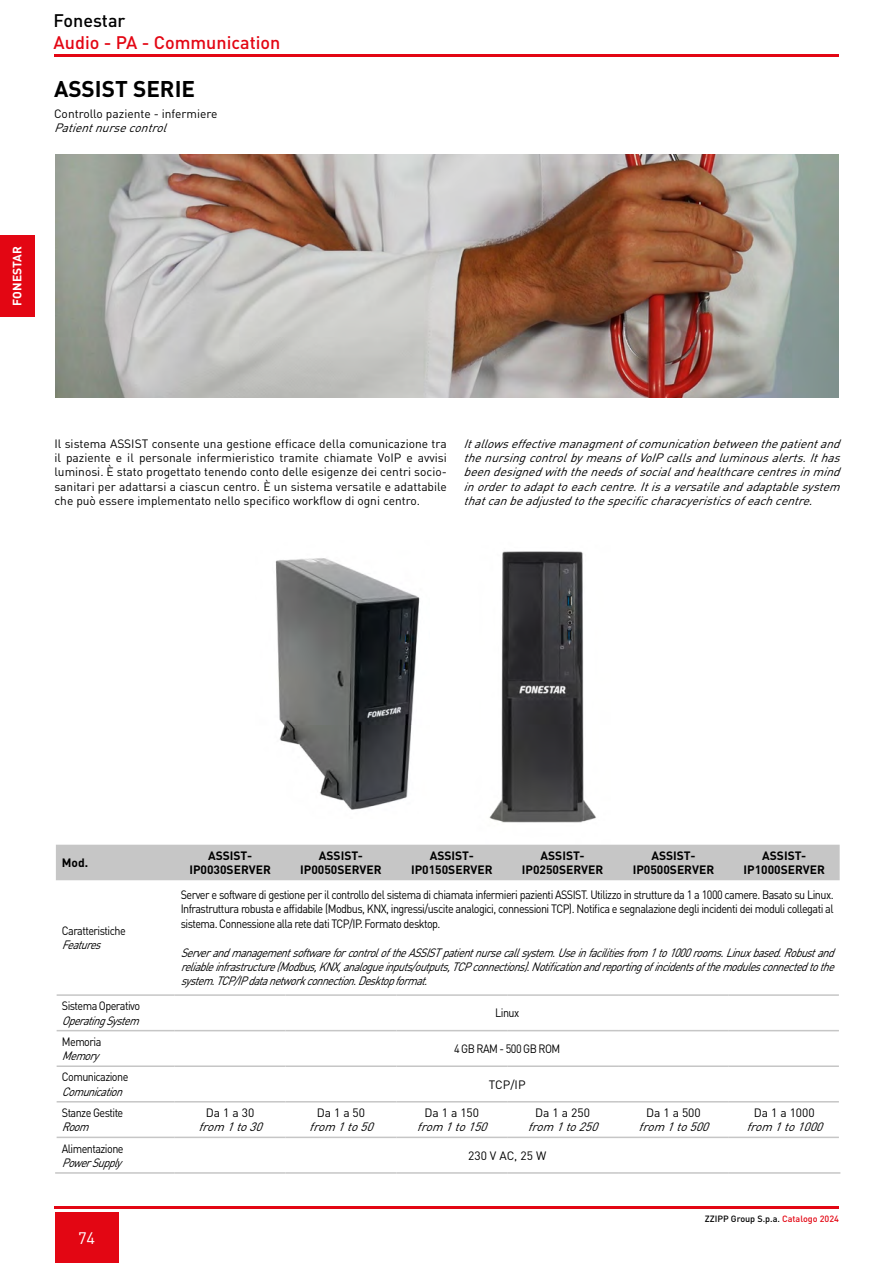
<style>
.page{position:relative;width:893px;height:1263px;background:#fff}
.page>*{position:absolute;margin:0;border:0;box-sizing:border-box;transform-origin:0 0}
.t1{font:700 22.5px "DIN Pro";color:#000}
.t2{font:500 18px "DIN Pro";color:#e30613}
.t3{font:500 18px "DIN Pro";color:#000}
.t4{font:16.5px "DIN Pro";color:#fff}
.t5{font:12px/14.4px "DIN Pro";letter-spacing:-.05em;color:#000;text-align:justify;scale:.9 1}
.t6{font:12px/14.4px "DIN Pro";letter-spacing:-.05em;color:#000;text-align:justify}
.t7{font:italic 12px/14.4px "DIN Pro";color:#000;text-align:justify}
.t8{font:italic 12px/14.4px "DIN Pro";color:#000;text-align:justify;scale:.9 1}
.t9{font:700 12px "DIN Pro";color:#000}
.t10{font:12px "DIN Pro";color:#000}
.t11{font:700 12px "DIN Pro";color:#fff}
.t12{font:500 9px "DIN Pro";color:#000}
.s1{color:#e30613}
</style>
<div class="page">
<hr style="left:54px;top:54px;width:785px;height:2px;background:#e30613">
<hr style="left:54px;top:1207px;width:785px;height:2px;background:#e30613">
<div style="left:55px;top:1212px;width:64px;height:51px;background:#e30613"></div>
<div style="left:0;top:236px;width:34px;height:81px;background:#e30613"></div>
<img style="left:55px;top:154px;width:784px;height:244px">
<img style="left:275px;top:558px;width:145px;height:252px">
<img style="left:489px;top:551px;width:107px;height:272px">
<div style="left:56px;top:845px;width:784px;height:35px;background:#c6c6c6"></div>
<hr style="left:57px;top:994px;width:118px;height:2px;background:#c6c6c6">
<hr style="left:175px;top:994px;width:111px;height:2px;background:#c6c6c6">
<hr style="left:286px;top:994px;width:110px;height:2px;background:#c6c6c6">
<hr style="left:396px;top:994px;width:111px;height:2px;background:#c6c6c6">
<hr style="left:507px;top:994px;width:111px;height:2px;background:#c6c6c6">
<hr style="left:618px;top:994px;width:111px;height:2px;background:#c6c6c6">
<hr style="left:729px;top:994px;width:110px;height:2px;background:#c6c6c6">
<hr style="left:57px;top:1030px;width:118px;height:1px;background:#c6c6c6">
<hr style="left:175px;top:1030px;width:111px;height:1px;background:#c6c6c6">
<hr style="left:286px;top:1030px;width:110px;height:1px;background:#c6c6c6">
<hr style="left:396px;top:1030px;width:111px;height:1px;background:#c6c6c6">
<hr style="left:507px;top:1030px;width:111px;height:1px;background:#c6c6c6">
<hr style="left:618px;top:1030px;width:111px;height:1px;background:#c6c6c6">
<hr style="left:729px;top:1030px;width:110px;height:1px;background:#c6c6c6">
<hr style="left:57px;top:1065px;width:118px;height:2px;background:#c6c6c6">
<hr style="left:175px;top:1065px;width:111px;height:2px;background:#c6c6c6">
<hr style="left:286px;top:1065px;width:110px;height:2px;background:#c6c6c6">
<hr style="left:396px;top:1065px;width:111px;height:2px;background:#c6c6c6">
<hr style="left:507px;top:1065px;width:111px;height:2px;background:#c6c6c6">
<hr style="left:618px;top:1065px;width:111px;height:2px;background:#c6c6c6">
<hr style="left:729px;top:1065px;width:110px;height:2px;background:#c6c6c6">
<hr style="left:57px;top:1101px;width:118px;height:1px;background:#c6c6c6">
<hr style="left:175px;top:1101px;width:111px;height:1px;background:#c6c6c6">
<hr style="left:286px;top:1101px;width:110px;height:1px;background:#c6c6c6">
<hr style="left:396px;top:1101px;width:111px;height:1px;background:#c6c6c6">
<hr style="left:507px;top:1101px;width:111px;height:1px;background:#c6c6c6">
<hr style="left:618px;top:1101px;width:111px;height:1px;background:#c6c6c6">
<hr style="left:729px;top:1101px;width:110px;height:1px;background:#c6c6c6">
<hr style="left:57px;top:1136px;width:118px;height:2px;background:#c6c6c6">
<hr style="left:175px;top:1136px;width:111px;height:2px;background:#c6c6c6">
<hr style="left:286px;top:1136px;width:110px;height:2px;background:#c6c6c6">
<hr style="left:396px;top:1136px;width:111px;height:2px;background:#c6c6c6">
<hr style="left:507px;top:1136px;width:111px;height:2px;background:#c6c6c6">
<hr style="left:618px;top:1136px;width:111px;height:2px;background:#c6c6c6">
<hr style="left:729px;top:1136px;width:110px;height:2px;background:#c6c6c6">
<hr style="left:55px;top:1172px;width:120px;height:2px;background:#c6c6c6">
<hr style="left:175px;top:1172px;width:111px;height:2px;background:#c6c6c6">
<hr style="left:286px;top:1172px;width:110px;height:2px;background:#c6c6c6">
<hr style="left:396px;top:1172px;width:111px;height:2px;background:#c6c6c6">
<hr style="left:507px;top:1172px;width:111px;height:2px;background:#c6c6c6">
<hr style="left:618px;top:1172px;width:111px;height:2px;background:#c6c6c6">
<hr style="left:729px;top:1172px;width:111px;height:2px;background:#c6c6c6">
<h2 class="t3" style="left:54px;top:8px;width:73px">Fonestar</h2>
<h2 class="t2" style="left:54px;top:30px;width:228px">Audio - PA - Communication</h2>
<p class="t1" style="left:54px;top:70px;width:143px">ASSIST SERIE</p>
<p class="t10" style="left:54px;top:105px;width:165px">Controllo paziente - infermiere</p>
<p class="t7" style="left:54px;top:120px;width:119px">Patientnursecontrol</p>
<p class="t11" style="left:7px;top:306px;width:60px;rotate:-90deg">FONESTAR</p>
<p class="t6" style="left:54px;top:435px;width:394px">Il sistema ASSIST consente una gestione efficace della comunicazione tra il paziente e il personale infermieristico tramite chiamate VoIP e avvisi luminosi. È stato progettato tenendo conto delle esigenze dei centri socio&shy;sanitari per adattarsi a ciascun centro. È un sistema versatile e adattabile che può essere implementato nello specifico workflow di ogni centro.</p>
<p class="t7" style="left:463px;top:435px;width:383px">Itallowseffectivemanagmentofcomunicationbetweenthepatientand thenursingcontrolbymeansofVoIPcallsandluminousalerts.Ithas beendesignedwiththeneedsofsocialandhealthcarecentresinmind inordertoadapttoeachcentre.Itisaversatileandadaptablesystem thatcanbeadjustedtothespecificcharacyeristicsofeachcentre.</p>
<p class="t9" style="left:62px;top:853px;width:28px">Mod.</p>
<p class="t5" style="left:62px;top:923px;width:72px">Caratteristiche</p>
<p class="t8" style="left:62px;top:937px;width:50px">Features</p>
<p class="t5" style="left:62px;top:998px;width:88px">Sistema Operativo</p>
<p class="t8" style="left:62px;top:1013px;width:93px">OperatingSystem</p>
<p class="t5" style="left:62px;top:1034px;width:45px">Memoria</p>
<p class="t8" style="left:62px;top:1048px;width:48px">Memory</p>
<p class="t5" style="left:62px;top:1069px;width:75px">Comunicazione</p>
<p class="t8" style="left:62px;top:1084px;width:74px">Comunication</p>
<p class="t5" style="left:62px;top:1105px;width:70px">Stanze Gestite</p>
<p class="t8" style="left:62px;top:1119px;width:37px">Room</p>
<p class="t5" style="left:62px;top:1140px;width:70px">Alimentazione</p>
<p class="t8" style="left:62px;top:1155px;width:73px">PowerSupply</p>
<h3 class="t4" style="left:78px;top:1226px;width:19px">74</h3>
<p class="t9" style="left:208px;top:845px;width:46px">ASSIST-</p>
<p class="t9" style="left:189px;top:860px;width:83px">IP0030SERVER</p>
<p class="t9" style="left:319px;top:845px;width:46px">ASSIST-</p>
<p class="t9" style="left:300px;top:860px;width:83px">IP0050SERVER</p>
<p class="t9" style="left:430px;top:845px;width:46px">ASSIST-</p>
<p class="t9" style="left:411px;top:860px;width:83px">IP0150SERVER</p>
<p class="t9" style="left:541px;top:845px;width:46px">ASSIST-</p>
<p class="t9" style="left:522px;top:860px;width:83px">IP0250SERVER</p>
<p class="t9" style="left:651px;top:845px;width:46px">ASSIST-</p>
<p class="t9" style="left:633px;top:860px;width:83px">IP0500SERVER</p>
<p class="t9" style="left:762px;top:845px;width:46px">ASSIST-</p>
<p class="t9" style="left:743px;top:860px;width:83px">IP1000SERVER</p>
<p class="t5" style="left:181px;top:887px;width:727px">Server e software di gestione per il controllo del sistema di chiamata infermieri pazienti ASSIST. Utilizzo in strutture da 1 a 1000 camere. Basato su Linux.<br>Infrastruttura robusta e affidabile (Modbus, KNX, ingressi/uscite analogici, connessioni TCP). Notifica e segnalazione degli incidenti dei moduli collegati al sistema. Connessione alla rete dati TCP/IP. Formato desktop.</p>
<p class="t8" style="left:181px;top:945px;width:733px">ServerandmanagementsoftwareforcontroloftheASSISTpatientnursecallsystem.Useinfacilitiesfrom1to1000rooms.Linuxbased.Robustand reliableinfrastructure(Modbus,KNX,analogueinputs/outputs,TCPconnections).Notificationandreportingofincidentsofthemodulesconnectedtothe system.TCP/IPdatanetworkconnection.Desktopformat.</p>
<p class="t5" style="left:495px;top:1005px;width:28px">Linux</p>
<p class="t5" style="left:454px;top:1041px;width:120px">4 GB RAM - 500 GB ROM</p>
<p class="t6" style="left:206px;top:1105px;width:50px">Da 1 a 30</p>
<p class="t7" style="left:198px;top:1119px;width:70px">from 1to30</p>
<p class="t6" style="left:317px;top:1105px;width:50px">Da 1 a 50</p>
<p class="t7" style="left:309px;top:1119px;width:70px">from 1to50</p>
<p class="t6" style="left:489px;top:1076px;width:38px">TCP/IP</p>
<p class="t6" style="left:424px;top:1105px;width:56px">Da 1 a 150</p>
<p class="t7" style="left:417px;top:1119px;width:77px">from 1to150</p>
<p class="t6" style="left:535px;top:1105px;width:56px">Da 1 a 250</p>
<p class="t7" style="left:528px;top:1119px;width:77px">from 1to250</p>
<p class="t6" style="left:468px;top:1148px;width:80px">230 V AC, 25 W</p>
<p class="t6" style="left:646px;top:1105px;width:56px">Da 1 a 500</p>
<p class="t7" style="left:639px;top:1119px;width:77px">from 1to500</p>
<p class="t6" style="left:754px;top:1105px;width:62px">Da 1 a 1000</p>
<p class="t7" style="left:746px;top:1119px;width:83px">from 1to1000</p>
<p class="t12" style="left:705px;top:1213px;width:136px">ZZIPP Group S.p.a. <span class="s1">Catalogo 2024</span></p>
</div>
